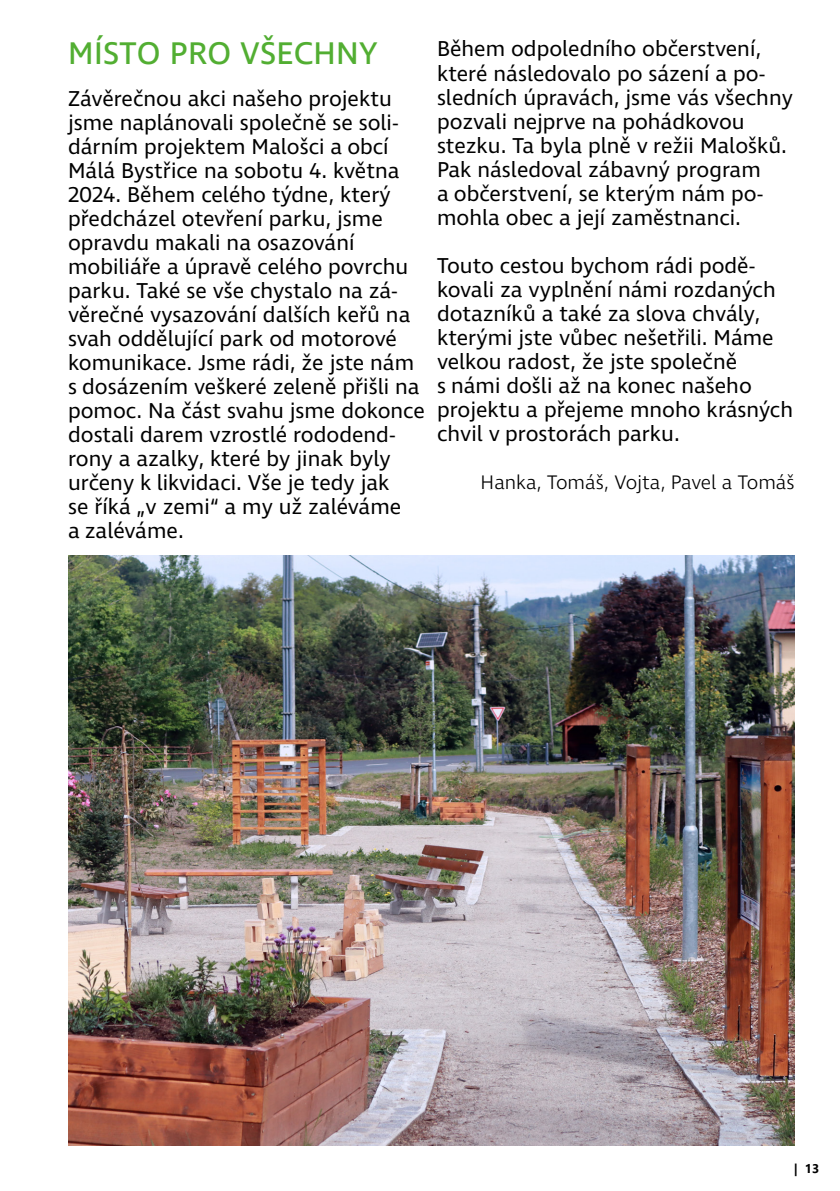
<style>
.page{position:relative;width:840px;height:1191px;background:#fff}
.page>*{position:absolute;margin:0;border:0;box-sizing:border-box;transform-origin:0 0}
.t1{font:32px "Ingra";letter-spacing:.01em;color:#52ae32}
.t2{font:22px/24px "Ingra";color:#000}
.t3{font:300 20px "Ingra";color:#000}
.t4{font:700 12.6px "Segoe UI";color:#000}
</style>
<div class="page">
<img style="left:68px;top:556px;width:726px;height:589px">
<h1 class="t1" style="left:68px;top:33px;width:311px">MÍSTO PRO VŠECHNY</h1>
<p class="t2" style="left:68px;top:87px;width:358px">Závěrečnou akci našeho projektu jsme naplánovali společně se soli&shy;dárním projektem Malošci a obcí<br>Málá Bystřice na sobotu 4. května<br>2024. Během celého týdne, který předcházel otevření parku, jsme opravdu makali na osazování mobiliáře a úpravě celého povrchu parku. Také se vše chystalo na zá&shy;věrečné vysazování dalších keřů na svah oddělující park od motorové komunikace. Jsme rádi, že jste nám s dosázením veškeré zeleně přišli na pomoc. Na část svahu jsme dokonce dostali darem vzrostlé rododend&shy;rony a azalky, které by jinak byly určeny k likvidaci. Vše je tedy jak<br>se říká „v zemi“ a my už zaléváme<br>a zaléváme.</p>
<p class="t2" style="left:437px;top:38px;width:357px">Během odpoledního občerstvení, které následovalo po sázení a po&shy;sledních úpravách, jsme vás všechny pozvali nejprve na pohádkovou stezku. Ta byla plně v režii Malošků.<br>Pak následoval zábavný program<br>a občerstvení, se kterým nám po&shy;mohla obec a její zaměstnanci.</p>
<p class="t2" style="left:437px;top:254px;width:357px">Touto cestou bychom rádi podě&shy;kovali za vyplnění námi rozdaných dotazníků a také za slova chvály, kterými jste vůbec nešetřili. Máme velkou radost, že jste společně<br>s námi došli až na konec našeho projektu a přejeme mnoho krásných chvil v prostorách parku.</p>
<p class="t3" style="left:480px;top:469px;width:315px">Hanka, Tomáš, Vojta, Pavel a Tomáš</p>
<p class="t4" style="left:793px;top:1156px;width:27px">| 13</p>
</div>
